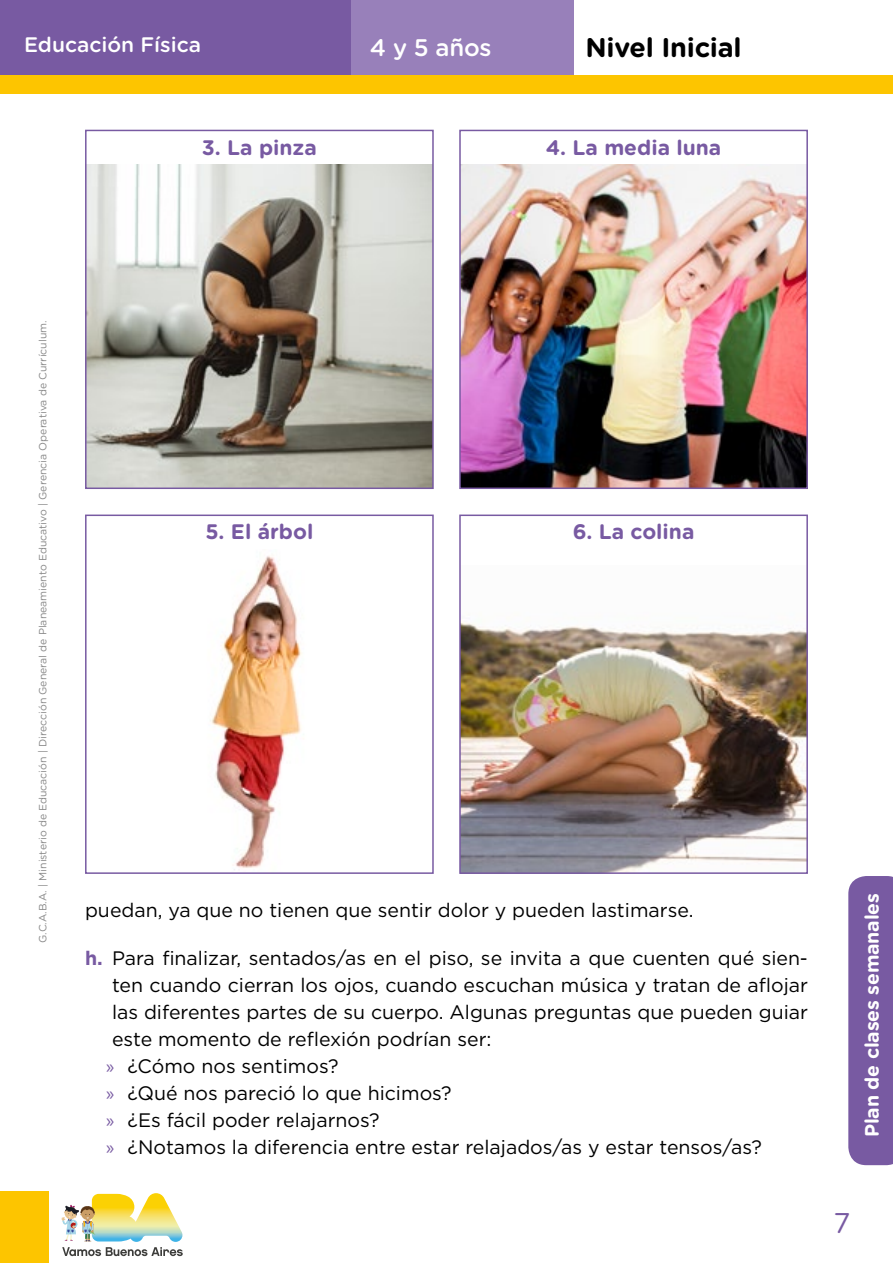
<style>
.page{position:relative;width:893px;height:1263px;background:#fff}
.page>*{position:absolute;margin:0;border:0;box-sizing:border-box;transform-origin:0 0}
.t1{font:28.5px "Gotham Rounded";color:#785aa2}
.t2{font:700 27px "Gotham Rounded";letter-spacing:-.01em;color:#000}
.t3{font:500 24px "Gotham Rounded";color:#fff}
.t4{font:700 21px "Gotham Rounded";color:#785aa2}
.t5{font:500 21px "Gotham Rounded";color:#fff}
.t6{font:19.5px/27px "Gotham";color:#000}
.t7{font:700 19.5px "Gotham Rounded";letter-spacing:-.01em;color:#fff}
.t8{font:10.5px "Gotham Rounded";color:#878787}
.s1{font-weight:700;color:#785aa2}
.s2{font-family:"Myriad Pro";color:#785aa2}
</style>
<div class="page">
<div style="left:0;top:1191px;width:48px;height:72px;background:#fdc500"></div>
<div style="left:0;top:0;width:351px;height:78px;background:#785aa2"></div>
<div style="left:351px;top:0;width:223px;height:78px;background:#9880ba"></div>
<div style="left:0;top:75px;width:893px;height:19px;background:#fdc500"></div>
<svg style="left:848px;top:876px;width:45px;height:289px;background:#7c5fa5"></svg>
<svg style="left:61px;top:1193px;width:122px;height:63px"></svg>
<img style="left:210px;top:556px;width:92px;height:314px">
<img style="left:88px;top:165px;width:343px;height:321px">
<img style="left:462px;top:622px;width:343px;height:249px">
<img style="left:462px;top:165px;width:343px;height:321px">
<div style="left:85px;top:514px;width:349px;height:360px;border:2px solid #785aa2"></div>
<div style="left:85px;top:130px;width:349px;height:359px;border:2px solid #785aa2"></div>
<div style="left:459px;top:514px;width:349px;height:360px;border:2px solid #785aa2"></div>
<div style="left:459px;top:130px;width:349px;height:359px;border:2px solid #785aa2"></div>
<p class="t5" style="left:24px;top:30px;width:179px">Educación Física</p>
<p class="t3" style="left:370px;top:31px;width:123px">4 y 5 años</p>
<h2 class="t2" style="left:585px;top:28px;width:158px">Nivel Inicial</h2>
<p class="t4" style="left:202px;top:132px;width:116px">3. La pinza</p>
<p class="t4" style="left:546px;top:132px;width:177px">4. La media luna</p>
<p class="t8" style="left:36px;top:943px;width:624px;rotate:-90deg">G.C.A.B.A. | Ministerio de Educación | Dirección General de Planeamiento Educativo | Gerencia Operativa de Currículum.</p>
<p class="t4" style="left:205px;top:517px;width:109px">5. El árbol</p>
<p class="t4" style="left:573px;top:517px;width:123px">6. La colina</p>
<p class="t6" style="left:85px;top:896px;width:610px">puedan, ya que no tienen que sentir dolor y pueden lastimarse.</p>
<p class="t6" style="left:106px;top:944px;width:703px;text-indent:-21px"><span class="s1">h.</span> Para finalizar, sentados/as en el piso, se invita a que cuenten qué sien&shy;ten cuando cierran los ojos, cuando escuchan música y tratan de aflojar las diferentes partes de su cuerpo. Algunas preguntas que pueden guiar este momento de reflexión podrían ser:<br><span class="s2">»</span> ¿Cómo nos sentimos?<br><span class="s2">»</span> ¿Qué nos pareció lo que hicimos?<br><span class="s2">»</span> ¿Es fácil poder relajarnos?<br><span class="s2">»</span> ¿Notamos la diferencia entre estar relajados/as y estar tensos/as?</p>
<p class="t7" style="left:858px;top:1137px;width:246px;rotate:-90deg">Plan de clases semanales</p>
<h1 class="t1" style="left:833px;top:1203px;width:18px">7</h1>
</div>
